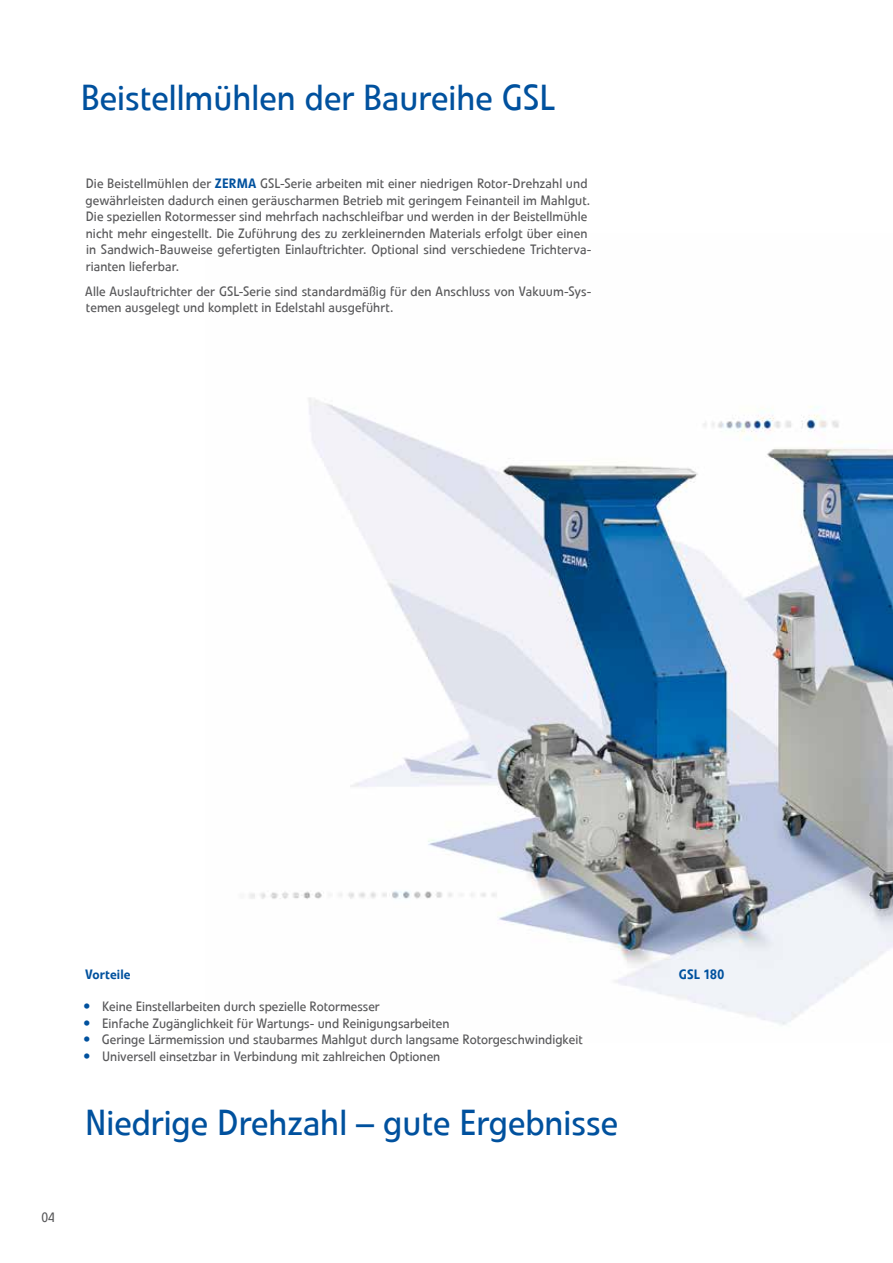
<style>
.page{position:relative;width:893px;height:1263px;background:#fff}
.page>*{position:absolute;margin:0;border:0;box-sizing:border-box;transform-origin:0 0}
.t1{font:36px "Veto Com";color:#00519e}
.t2{font:13.5px/16.5px "Veto Com";letter-spacing:.005em;color:#58585a}
.t3{font:500 13.5px "Veto Com";letter-spacing:.01em;color:#00519e}
.s1{font-weight:500;color:#00519e}
</style>
<div class="page">
<img style="left:249px;top:398px;width:644px;height:627px">
<h1 class="t1" style="left:81px;top:77px;width:476px">Beistellmühlen der Baureihe GSL</h1>
<p class="t2" style="left:86px;top:175px;width:507px">Die Beistellmühlen der <span class="s1">ZERMA</span> GSL-Serie arbeiten mit einer niedrigen Rotor-Drehzahl und gewährleisten dadurch einen geräuscharmen Betrieb mit geringem Feinanteil im Mahlgut.<br>Die speziellen Rotormesser sind mehrfach nachschleifbar und werden in der Beistellmühle nicht mehr eingestellt. Die Zuführung des zu zerkleinernden Materials erfolgt über einen in Sandwich-Bauweise gefertigten Einlauftrichter. Optional sind verschiedene Trichterva&shy;rianten lieferbar.</p>
<p class="t2" style="left:85px;top:283px;width:508px">Alle Auslauftrichter der GSL-Serie sind standardmäßig für den Anschluss von Vakuum-Sys&shy;temen ausgelegt und komplett in Edelstahl ausgeführt.</p>
<p class="t2" style="left:41px;top:1209px;width:15px">04</p>
<p class="t3" style="left:85px;top:965px;width:47px">Vorteile</p>
<p class="t2" style="left:102px;top:998px;width:482px">Keine Einstellarbeiten durch spezielle Rotormesser<br>Einfache Zugänglichkeit für Wartungs- und Reinigungsarbeiten<br>Geringe Lärmemission und staubarmes Mahlgut durch langsame Rotorgeschwindigkeit Universell einsetzbar in Verbindung mit zahlreichen Optionen</p>
<h1 class="t1" style="left:85px;top:1101px;width:535px">Niedrige Drehzahl – gute Ergebnisse</h1>
<p class="t3" style="left:679px;top:966px;width:47px">GSL 180</p>
</div>
